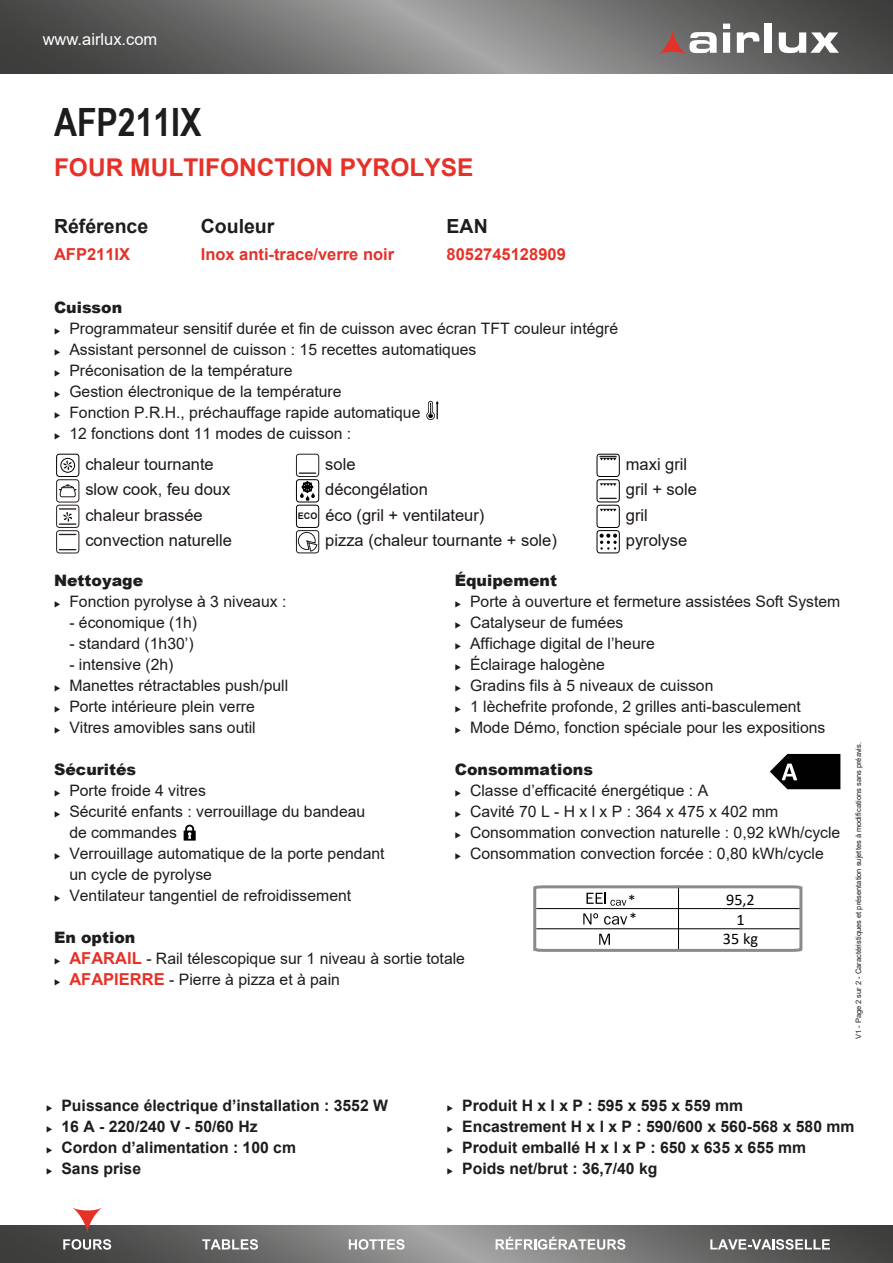
<style>
.page{position:relative;width:893px;height:1263px;background:#fff}
.page>*{position:absolute;margin:0;border:0;box-sizing:border-box;transform-origin:0 0}
.t1{font:700 39px "Arial Narrow";color:#1d1d1b}
.t2{font:700 24.45px "Arial";color:#e63128}
.t3{font:700 19.5px "Arial";color:#1d1d1b}
.t4{font:16.5px/25.5px "Arial";color:#1c1617}
.t5{font:700 16.5px "Arial";color:#e63128}
.t6{font:16.5px "Arial";color:#fff}
.t7{font:16.5px "Arial";color:#1a150f}
.t8{font:16.2px/19.5px "Calibri";color:#010101;text-align:center}
.t9{font:15.75px "Arial";color:#1d1d1b}
.t10{font:700 15.75px "Arial";color:#1d1d1b}
.t11{font:900 15.75px "Arial";color:#1d1d1b}
.t12{font:15.75px "Arial";color:#1d1e1c}
.t13{font:15px/18.3px "Calibri";color:#010101}
.t14{font:7.5px "Arial";color:#1d1718}
.s1{color:#1d1e1c}
.s2{font-weight:700;font-size:9px}
.s3{color:#fff}
.s4{font-weight:700;font-size:16.5px;color:#e63128}
</style>
<div class="page">
<svg style="left:184px;top:825px;width:12px;height:16px"></svg>
<svg style="left:426px;top:401px;width:13px;height:19px"></svg>
<svg style="left:295px;top:453px;width:25px;height:101px"></svg>
<svg style="left:56px;top:453px;width:24px;height:101px"></svg>
<svg style="left:596px;top:453px;width:24px;height:101px"></svg>
<svg style="left:533px;top:885px;width:270px;height:67px"></svg>
<svg style="left:770px;top:754px;width:70px;height:35px;background:#2c2c2c"></svg>
<svg style="left:0;top:1226px;width:893px;height:37px;background:#6b6b6a"></svg>
<svg style="left:496px;top:1237px;width:129px;height:13px"></svg>
<svg style="left:202px;top:1239px;width:56px;height:11px"></svg>
<svg style="left:63px;top:1207px;width:48px;height:43px"></svg>
<svg style="left:710px;top:1239px;width:120px;height:11px"></svg>
<svg style="left:0;top:0;width:893px;height:74px;background:#6f6e6e"></svg>
<svg style="left:779px;top:32px;width:60px;height:21px"></svg>
<svg style="left:737px;top:32px;width:22px;height:21px"></svg>
<div style="left:765px;top:24px;width:7px;height:29px;background:#fff"></div>
<svg style="left:723px;top:24px;width:7px;height:29px"></svg>
<svg style="left:658px;top:30px;width:59px;height:25px"></svg>
<svg style="left:349px;top:1239px;width:56px;height:11px"></svg>
<p class="t6" style="left:43px;top:28px;width:116px">www.airlux.com</p>
<h1 class="t1" style="left:54px;top:93px;width:149px">AFP211IX</h1>
<h2 class="t2" style="left:54px;top:150px;width:421px">FOUR MULTIFONCTION PYROLYSE</h2>
<p class="t3" style="left:54px;top:213px;width:96px">Référence</p>
<p class="t3" style="left:201px;top:213px;width:75px">Couleur</p>
<p class="t3" style="left:447px;top:213px;width:43px">EAN</p>
<p class="t5" style="left:54px;top:242px;width:78px">AFP211IX</p>
<p class="t5" style="left:201px;top:242px;width:195px">Inox anti-trace/verre noir</p>
<p class="t5" style="left:447px;top:242px;width:121px">8052745128909</p>
<p class="t11" style="left:54px;top:296px;width:70px">Cuisson</p>
<p class="t9" style="left:54px;top:317px;width:566px"><span class="s1">◆</span> Programmateur sensitif durée et fin de cuisson avec écran TFT couleur intégré</p>
<p class="t9" style="left:54px;top:338px;width:424px"><span class="s1">◆</span> Assistant personnel de cuisson : 15 recettes automatiques</p>
<p class="t9" style="left:54px;top:359px;width:240px"><span class="s1">◆</span> Préconisation de la température</p>
<p class="t9" style="left:54px;top:380px;width:289px"><span class="s1">◆</span> Gestion électronique de la température</p>
<p class="t9" style="left:54px;top:401px;width:368px"><span class="s1">◆</span> Fonction P.R.H., préchauffage rapide automatique</p>
<p class="t9" style="left:54px;top:422px;width:299px"><span class="s1">◆</span> 12 fonctions dont 11 modes de cuisson :</p>
<p class="t4" style="left:85px;top:451px;width:130px">chaleur tournante</p>
<p class="t4" style="left:626px;top:451px;width:73px">maxi gril gril + sole gril</p>
<p class="t4" style="left:325px;top:527px;width:233px">pizza (chaleur tournante + sole)</p>
<p class="t4" style="left:325px;top:451px;width:32px">sole</p>
<p class="t4" style="left:85px;top:476px;width:146px">slow cook, feu doux</p>
<p class="t4" style="left:325px;top:476px;width:104px">décongélation</p>
<p class="t4" style="left:298px;top:502px;width:188px"><span class="s2">ECO</span> éco (gril + ventilateur)</p>
<p class="t4" style="left:85px;top:502px;width:119px">chaleur brassée</p>
<p class="t4" style="left:85px;top:527px;width:148px">convection naturelle</p>
<p class="t7" style="left:626px;top:529px;width:63px">pyrolyse</p>
<p class="t11" style="left:455px;top:569px;width:104px">Équipement</p>
<p class="t9" style="left:455px;top:590px;width:387px"><span class="s1">◆</span> Porte à ouverture et fermeture assistées Soft System</p>
<p class="t9" style="left:455px;top:611px;width:170px"><span class="s1">◆</span> Catalyseur de fumées</p>
<p class="t9" style="left:455px;top:632px;width:202px"><span class="s1">◆</span> Affichage digital de l’heure</p>
<p class="t9" style="left:455px;top:653px;width:152px"><span class="s1">◆</span> Éclairage halogène</p>
<p class="t9" style="left:455px;top:674px;width:260px"><span class="s1">◆</span> Gradins fils à 5 niveaux de cuisson</p>
<p class="t9" style="left:455px;top:695px;width:348px"><span class="s1">◆</span> 1 lèchefrite profonde, 2 grilles anti-basculement</p>
<p class="t9" style="left:455px;top:716px;width:372px"><span class="s1">◆</span> Mode Démo, fonction spéciale pour les expositions</p>
<p class="t11" style="left:455px;top:758px;width:140px">Consommations</p>
<p class="t9" style="left:455px;top:779px;width:255px"><span class="s1">◆</span> Classe d’efficacité énergétique : A</p>
<p class="t9" style="left:455px;top:800px;width:325px"><span class="s1">◆</span> Cavité 70 L - H x l x P : 364 x 475 x 402 mm</p>
<p class="t9" style="left:455px;top:821px;width:387px"><span class="s1">◆</span> Consommation convection naturelle : 0,92 kWh/cycle</p>
<p class="t9" style="left:455px;top:842px;width:370px"><span class="s1">◆</span> Consommation convection forcée : 0,80 kWh/cycle</p>
<p class="t13" style="left:628px;top:890px;width:10px">* *</p>
<p class="t8" style="left:723px;top:889px;width:37px">95,2<br>1<br>35 kg</p>
<p class="t11" style="left:54px;top:569px;width:91px">Nettoyage</p>
<p class="t9" style="left:54px;top:590px;width:234px"><span class="s1">◆</span> Fonction pyrolyse à 3 niveaux :</p>
<p class="t12" style="left:54px;top:611px;width:145px"><span class="s3">◆</span> - économique (1h)</p>
<p class="t12" style="left:54px;top:632px;width:141px"><span class="s3">◆</span> - standard (1h30’)</p>
<p class="t12" style="left:54px;top:653px;width:121px"><span class="s3">◆</span> - intensive (2h)</p>
<p class="t9" style="left:54px;top:674px;width:236px"><span class="s1">◆</span> Manettes rétractables push/pull</p>
<p class="t9" style="left:54px;top:695px;width:202px"><span class="s1">◆</span> Porte intérieure plein verre</p>
<p class="t9" style="left:54px;top:716px;width:203px"><span class="s1">◆</span> Vitres amovibles sans outil</p>
<p class="t11" style="left:54px;top:758px;width:84px">Sécurités</p>
<p class="t9" style="left:54px;top:779px;width:153px"><span class="s1">◆</span> Porte froide 4 vitres</p>
<p class="t9" style="left:54px;top:800px;width:313px"><span class="s1">◆</span> Sécurité enfants : verrouillage du bandeau</p>
<p class="t9" style="left:54px;top:821px;width:125px"><span class="s3">◆</span> de commandes</p>
<p class="t9" style="left:54px;top:842px;width:332px"><span class="s1">◆</span> Verrouillage automatique de la porte pendant</p>
<p class="t9" style="left:54px;top:863px;width:160px"><span class="s3">◆</span> un cycle de pyrolyse</p>
<p class="t9" style="left:54px;top:884px;width:299px"><span class="s1">◆</span> Ventilateur tangentiel de refroidissement</p>
<p class="t11" style="left:54px;top:926px;width:83px">En option</p>
<p class="t9" style="left:54px;top:947px;width:412px"><span class="s1">◆</span> <span class="s4">AFARAIL</span> - Rail télescopique sur 1 niveau à sortie totale</p>
<p class="t9" style="left:54px;top:968px;width:287px"><span class="s1">◆</span> <span class="s4">AFAPIERRE</span> - Pierre à pizza et à pain</p>
<p class="t14" style="left:853px;top:1039px;width:299px;rotate:-90deg">V1 - Page 2 sur 2 - Caractéristiques et présentation sujettes à modifications sans préavis.</p>
<p class="t10" style="left:46px;top:1094px;width:343px"><span class="s1">◆</span> Puissance électrique d’installation : 3552 W</p>
<p class="t10" style="left:46px;top:1115px;width:213px"><span class="s1">◆</span> 16 A - 220/240 V - 50/60 Hz</p>
<p class="t10" style="left:46px;top:1136px;width:251px"><span class="s1">◆</span> Cordon d’alimentation : 100 cm</p>
<p class="t10" style="left:46px;top:1157px;width:97px"><span class="s1">◆</span> Sans prise</p>
<p class="t10" style="left:447px;top:1094px;width:298px"><span class="s1">◆</span> Produit H x l x P : 595 x 595 x 559 mm</p>
<p class="t10" style="left:447px;top:1115px;width:409px"><span class="s1">◆</span> Encastrement H x l x P : 590/600 x 560-568 x 580 mm</p>
<p class="t10" style="left:447px;top:1136px;width:361px"><span class="s1">◆</span> Produit emballé H x l x P : 650 x 635 x 655 mm</p>
<p class="t10" style="left:447px;top:1157px;width:212px"><span class="s1">◆</span> Poids net/brut : 36,7/40 kg</p>
</div>
